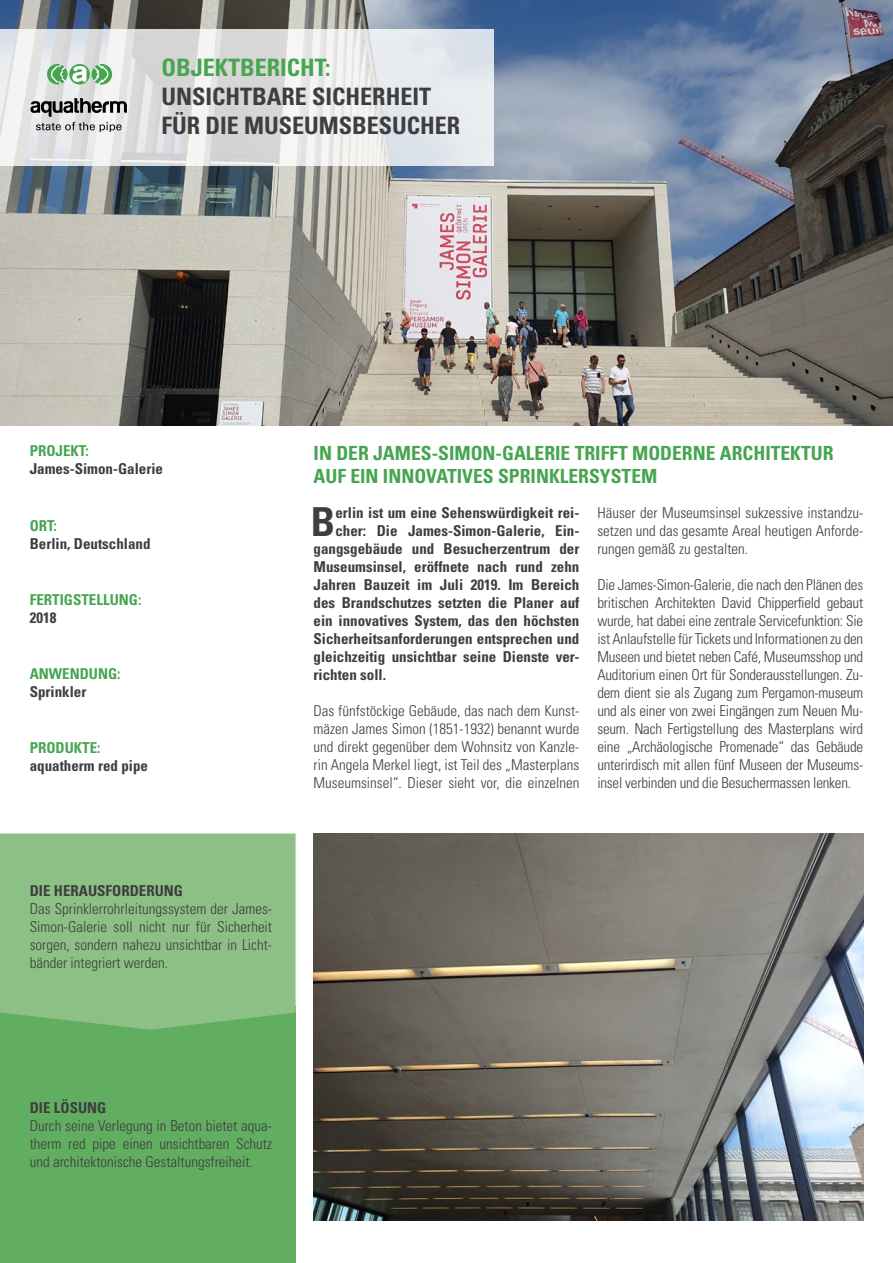
<style>
.page{position:relative;width:893px;height:1263px;background:#fff}
.page>*{position:absolute;margin:0;border:0;box-sizing:border-box;transform-origin:0 0}
.t1{font:700 condensed 39.9px "Univers LT";color:#3e3d40}
.t2{font:700 condensed 24px/28.8px "Univers LT";color:#3e3d40}
.t3{font:700 condensed 24px "Univers LT";color:#47a551}
.t4{font:700 condensed 19.5px/23.4px "Univers LT";color:#47a551}
.t5{font:300 condensed 15px/18px "Univers LT";color:#3e3d40;text-align:justify}
.t6{font:700 condensed 15px "Univers LT";color:#3e3d40}
.t7{font:700 condensed 15px "Univers LT";color:#47a551}
</style>
<div class="page">
<div style="left:0;top:1007px;width:296px;height:256px;background:#62ae61"></div>
<div style="left:0;top:833px;width:296px;height:197px;background:#8cc084"></div>
<img style="left:0;top:0;width:893px;height:425px">
<svg style="left:0;top:30px;width:493px;height:136px"></svg>
<svg style="left:69px;top:64px;width:21px;height:21px"></svg>
<svg style="left:47px;top:64px;width:39px;height:21px"></svg>
<svg style="left:92px;top:64px;width:20px;height:21px"></svg>
<svg style="left:30px;top:98px;width:97px;height:34px;background:#a7a7a8"></svg>
<img style="left:314px;top:833px;width:549px;height:387px">
<h2 class="t3" style="left:162px;top:53px;width:170px">OBJEKTBERICHT:</h2>
<h2 class="t2" style="left:162px;top:82px;width:300px">UNSICHTBARE SICHERHEIT<br>FÜR DIE MUSEUMSBESUCHER</h2>
<p class="t7" style="left:30px;top:442px;width:60px">PROJEKT:</p>
<p class="t6" style="left:30px;top:460px;width:135px">James-Simon-Galerie</p>
<p class="t7" style="left:30px;top:516px;width:29px">ORT:</p>
<p class="t6" style="left:30px;top:534px;width:122px">Berlin, Deutschland</p>
<p class="t7" style="left:30px;top:590px;width:113px">FERTIGSTELLUNG:</p>
<p class="t6" style="left:30px;top:608px;width:28px">2018</p>
<p class="t7" style="left:30px;top:665px;width:92px">ANWENDUNG:</p>
<p class="t6" style="left:30px;top:683px;width:58px">Sprinkler</p>
<p class="t7" style="left:30px;top:739px;width:72px">PRODUKTE:</p>
<p class="t6" style="left:30px;top:757px;width:120px">aquatherm red pipe</p>
<p class="t6" style="left:30px;top:881px;width:155px">DIE HERAUSFORDERUNG</p>
<p class="t5" style="left:30px;top:899px;width:244px">Das Sprinklerrohrleitungssystem der James-Simon-Galerie soll nicht nur für Sicherheit sorgen, sondern nahezu unsichtbar in Licht&shy;bänder integriert werden.</p>
<h3 class="t4" style="left:314px;top:441px;width:522px">IN DER JAMES-SIMON-GALERIE TRIFFT MODERNE ARCHITEKTUR<br>AUF EIN INNOVATIVES SPRINKLERSYSTEM</h3>
<p class="t5" style="left:597px;top:504px;width:267px">Häuser der Museumsinsel sukzessive instandzu&shy;setzen und das gesamte Areal heutigen Anforde&shy;rungen gemäß zu gestalten.</p>
<p class="t5" style="left:597px;top:576px;width:267px">Die James-Simon-Galerie, die nach den Plänen des britischen Architekten David Chipperfield gebaut wurde, hat dabei eine zentrale Servicefunktion: Sie ist Anlaufstelle für Tickets und Informationen zu den Museen und bietet neben Café, Museumsshop und Auditorium einen Ort für Sonderausstellungen. Zu&shy;dem dient sie als Zugang zum Pergamon-museum und als einer von zwei Eingängen zum Neuen Mu&shy;seum. Nach Fertigstellung des Masterplans wird eine „Archäologische Promenade“ das Gebäude unterirdisch mit allen fünf Museen der Museums&shy;insel verbinden und die Besuchermassen lenken.</p>
<h1 class="t1" style="left:311px;top:497px;width:26px">B</h1>
<p class="t6" style="left:335px;top:503px;width:246px">erlin ist um eine Sehenswürdigkeit rei-</p>
<p class="t6" style="left:335px;top:521px;width:245px">cher: Die James-Simon-Galerie, Ein-</p>
<p class="t6" style="left:314px;top:539px;width:267px">gangsgebäude und Besucherzentrum der</p>
<p class="t6" style="left:314px;top:557px;width:267px">Museumsinsel, eröffnete nach rund zehn</p>
<p class="t6" style="left:314px;top:575px;width:267px">Jahren Bauzeit im Juli 2019. Im Bereich</p>
<p class="t6" style="left:314px;top:593px;width:267px">des Brandschutzes setzten die Planer auf</p>
<p class="t6" style="left:314px;top:611px;width:267px">ein innovatives System, das den höchsten</p>
<p class="t6" style="left:314px;top:629px;width:267px">Sicherheitsanforderungen entsprechen und</p>
<p class="t6" style="left:314px;top:647px;width:267px">gleichzeitig unsichtbar seine Dienste ver-</p>
<p class="t6" style="left:314px;top:665px;width:74px">richten soll.</p>
<p class="t5" style="left:314px;top:702px;width:267px">Das fünfstöckige Gebäude, das nach dem Kunst&shy;mäzen James Simon (1851-1932) benannt wurde und direkt gegenüber dem Wohnsitz von Kanzle&shy;rin Angela Merkel liegt, ist Teil des „Masterplans Museumsinsel“. Dieser sieht vor, die einzelnen</p>
<p class="t6" style="left:30px;top:1099px;width:78px">DIE LÖSUNG</p>
<p class="t5" style="left:30px;top:1117px;width:244px">Durch seine Verlegung in Beton bietet aqua&shy;therm red pipe einen unsichtbaren Schutz und architektonische Gestaltungsfreiheit.</p>
</div>
